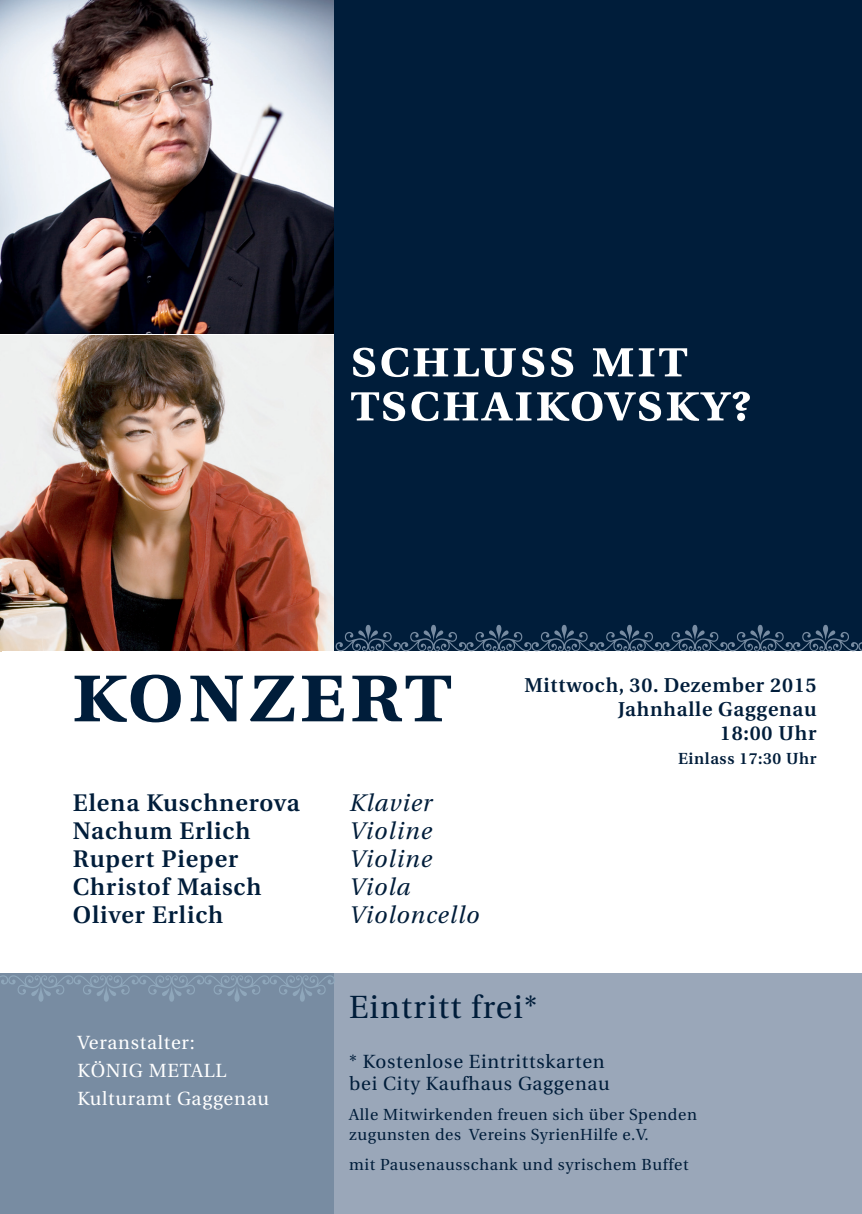
<style>
.page{position:relative;width:862px;height:1214px;background:#fff}
.page>*{position:absolute;margin:0;border:0;box-sizing:border-box;transform-origin:0 0}
.t1{font:600 90.8px "Utopia Exp";letter-spacing:.04em;color:#001d3a}
.t2{font:65.4px "Woodtype Ornaments Two";color:#788ca2}
.t3{font:65.4px "Woodtype Ornaments Two";color:#8fa7bb}
.t4{font:600 56px/44px "Utopia Exp";letter-spacing:.04em;color:#fff}
.t5{font:32px "Utopia";letter-spacing:.04em;color:#001d3a}
.t6{font:600 24px "Utopia";letter-spacing:.04em;color:#001d3a}
.t7{font:italic 24px "Utopia";letter-spacing:.04em;color:#001d3a}
.t8{font:600 20px/24px "Utopia";letter-spacing:.04em;color:#001d3a;text-align:right}
.t9{font:19px/22px "Utopia";letter-spacing:.04em;color:#001d3a}
.t10{font:19px/28px "Utopia";letter-spacing:.04em;color:#fff}
.t11{font:16px/20px "Utopia";letter-spacing:.04em;color:#001d3a}
.t12{font:600 16px "Utopia";letter-spacing:.04em;color:#001d3a}
</style>
<div class="page">
<div style="left:11px;top:973px;width:851px;height:240px;background:#9aa7b9"></div>
<div style="left:11px;top:0;width:851px;height:651px;background:#001d3a"></div>
<img style="left:0;top:334px;width:333px;height:317px">
<img style="left:0;top:0;width:333px;height:334px">
<div style="left:0;top:973px;width:333px;height:240px;background:#788ca2"></div>
<h3 class="t4" style="left:350px;top:339px;width:402px">schluss mit tschaikovsky?</h3>
<h2 class="t2" style="left:335px;top:602px;width:524px">■■■■■■■■</h2>
<h1 class="t1" style="left:72px;top:651px;width:382px">konzert</h1>
<p class="t8" style="left:524px;top:673px;width:294px">Mittwoch, 30. Dezember 2015<br>Jahnhalle Gaggenau<br>18:00 Uhr</p>
<p class="t12" style="left:678px;top:749px;width:140px">Einlass 17:30 Uhr</p>
<h3 class="t6" style="left:73px;top:788px;width:228px">Elena Kuschnerova</h3>
<h3 class="t7" style="left:349px;top:789px;width:84px">Klavier</h3>
<h3 class="t6" style="left:73px;top:816px;width:179px">Nachum Erlich</h3>
<h3 class="t7" style="left:349px;top:817px;width:83px">Violine</h3>
<h3 class="t6" style="left:73px;top:844px;width:167px">Rupert Pieper</h3>
<h3 class="t7" style="left:349px;top:845px;width:83px">Violine</h3>
<h3 class="t6" style="left:73px;top:872px;width:190px">Christof Maisch</h3>
<h3 class="t7" style="left:349px;top:873px;width:62px">Viola</h3>
<h3 class="t6" style="left:73px;top:900px;width:152px">Oliver Erlich</h3>
<h3 class="t7" style="left:349px;top:901px;width:131px">Violoncello</h3>
<h2 class="t3" style="left:335px;top:1024px;width:328px;rotate:-180deg">■■■■■</h2>
<p class="t10" style="left:77px;top:1028px;width:193px">Veranstalter:<br>KÖNIG METALL<br>Kulturamt Gaggenau</p>
<h3 class="t5" style="left:349px;top:989px;width:190px">Eintritt frei*</h3>
<p class="t9" style="left:349px;top:1051px;width:262px">* Kostenlose Eintrittskarten bei City Kaufhaus Gaggenau</p>
<p class="t11" style="left:349px;top:1105px;width:349px">Alle Mitwirkenden freuen sich über Spenden zugunsten des Vereins SyrienHilfe e.V.</p>
<p class="t11" style="left:349px;top:1155px;width:341px">mit Pausenausschank und syrischem Buffet</p>
</div>
